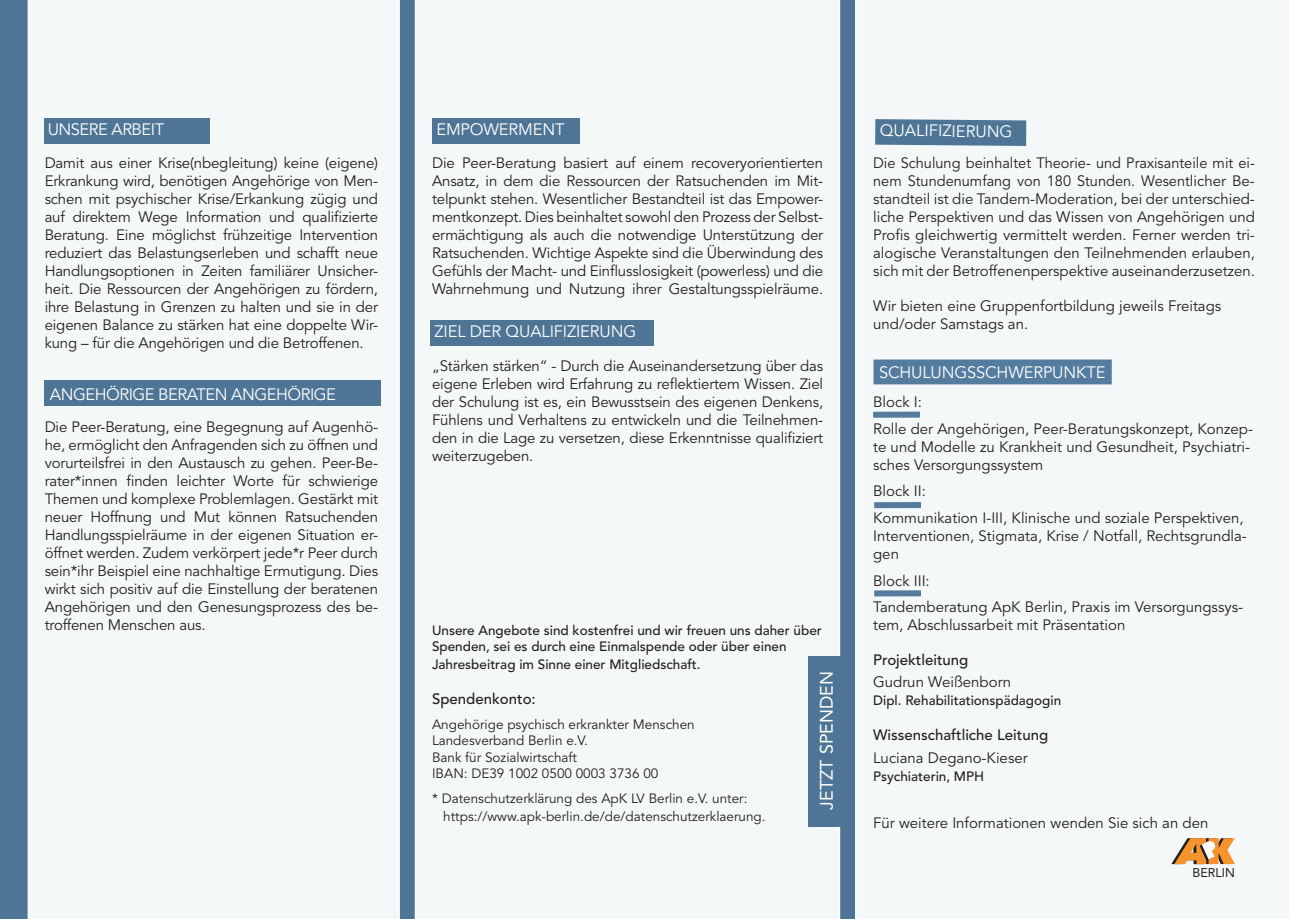
<style>
.page{position:relative;width:1289px;height:919px;background:#fff}
.page>*{position:absolute;margin:0;border:0;box-sizing:border-box;transform-origin:0 0}
.t1{font:18px "Avenir LT Std";color:#fff}
.t2{font:16.5px "Avenir LT Std";letter-spacing:-.01em;color:#fff}
.t3{font:16.5px "Avenir LT Std";letter-spacing:-.03em;color:#fff}
.t4{font:15px/18px "Avenir LT Std";color:#231f20;text-align:justify}
.t5{font:500 15px "Avenir LT Std";color:#231f20}
.t6{font:13.5px/16.5px "Avenir LT Std";color:#231f20}
.t7{font:500 13.5px/16.2px "Avenir LT Std";color:#231f20}
.t8{font:12.6px "Avenir LT Std";color:#231f20}
</style>
<div class="page">
<div style="left:0;top:0;width:855px;height:918px;background:#4e7595"></div>
<div style="left:28px;top:0;width:372px;height:918px;background:#f5f8f8"></div>
<div style="left:415px;top:0;width:425px;height:918px;background:#f5f8f8"></div>
<div style="left:430px;top:320px;width:223px;height:25px;background:#4e7595"></div>
<svg style="left:875px;top:119px;width:151px;height:27px;background:#577c9a"></svg>
<div style="left:432px;top:118px;width:147px;height:26px;background:#4e7595"></div>
<div style="left:45px;top:380px;width:336px;height:25px;background:#4e7595"></div>
<div style="left:44px;top:118px;width:165px;height:26px;background:#4e7595"></div>
<div style="left:808px;top:656px;width:34px;height:170px;background:#4e7595"></div>
<svg style="left:1171px;top:838px;width:63px;height:26px"></svg>
<div style="left:873px;top:411px;width:46px;height:6px;background:#547c9e"></div>
<div style="left:874px;top:502px;width:47px;height:6px;background:#547c9e"></div>
<div style="left:874px;top:590px;width:47px;height:6px;background:#547c9e"></div>
<div style="left:874px;top:360px;width:236px;height:23px;background:#547c9e"></div>
<div style="left:873px;top:359px;width:238px;height:25px;border:2px solid #547c9e"></div>
<p class="t3" style="left:48px;top:120px;width:118px">UNSERE ARBEIT</p>
<p class="t4" style="left:45px;top:154px;width:335px">Damit aus einer Krise(nbegleitung) keine (eigene)<br>Erkrankung wird, benötigen Angehörige von Men&shy;schen mit psychischer Krise/Erkankung zügig und auf direktem Wege Information und qualifizierte Beratung. Eine möglichst frühzeitige Intervention reduziert das Belastungserleben und schafft neue Handlungsoptionen in Zeiten familiärer Unsicher&shy;heit. Die Ressourcen der Angehörigen zu fördern, ihre Belastung in Grenzen zu halten und sie in der eigenen Balance zu stärken hat eine doppelte Wir&shy;kung – für die Angehörigen und die Betroffenen.</p>
<p class="t3" style="left:50px;top:385px;width:287px">ANGEHÖRIGE BERATEN ANGEHÖRIGE</p>
<p class="t4" style="left:45px;top:418px;width:335px">Die Peer-Beratung, eine Begegnung auf Augenhö&shy;he, ermöglicht den Anfragenden sich zu öffnen und vorurteilsfrei in den Austausch zu gehen. Peer-Be&shy;rater*innen finden leichter Worte für schwierige Themen und komplexe Problemlagen. Gestärkt mit neuer Hoffnung und Mut können Ratsuchenden Handlungsspielräume in der eigenen Situation er&shy;öffnet werden. Zudem verkörpert jede*r Peer durch sein*ihr Beispiel eine nachhaltige Ermutigung. Dies wirkt sich positiv auf die Einstellung der beratenen Angehörigen und den Genesungsprozess des be&shy;troffenen Menschen aus.</p>
<p class="t2" style="left:436px;top:120px;width:129px">EMPOWERMENT</p>
<p class="t2" style="left:880px;top:120px;width:134px;rotate:1deg">QUALIFIZIERUNG</p>
<p class="t4" style="left:432px;top:154px;width:392px">Die Peer-Beratung basiert auf einem recoveryorientierten Ansatz, in dem die Ressourcen der Ratsuchenden im Mit&shy;telpunkt stehen. Wesentlicher Bestandteil ist das Empower&shy;mentkonzept. Dies beinhaltet sowohl den Prozess der Selbst&shy;ermächtigung als auch die notwendige Unterstützung der Ratsuchenden. Wichtige Aspekte sind die Überwindung des Gefühls der Macht- und Einflusslosigkeit (powerless) und die Wahrnehmung und Nutzung ihrer Gestaltungsspielräume.</p>
<p class="t2" style="left:434px;top:321px;width:203px">ZIEL DER QUALIFIZIERUNG</p>
<p class="t4" style="left:432px;top:357px;width:392px">„Stärken stärken“ - Durch die Auseinandersetzung über das eigene Erleben wird Erfahrung zu reflektiertem Wissen. Ziel der Schulung ist es, ein Bewusstsein des eigenen Denkens, Fühlens und Verhaltens zu entwickeln und die Teilnehmen&shy;den in die Lage zu versetzen, diese Erkenntnisse qualifiziert weiterzugeben.</p>
<p class="t7" style="left:432px;top:622px;width:391px">Unsere Angebote sind kostenfrei und wir freuen uns daher über<br>Spenden, sei es durch eine Einmalspende oder über einen</p>
<p class="t7" style="left:432px;top:656px;width:270px">Jahresbeitrag im Sinne einer Mitgliedschaft.</p>
<p class="t5" style="left:432px;top:690px;width:105px">Spendenkonto:</p>
<p class="t6" style="left:432px;top:716px;width:264px">Angehörige psychisch erkrankter Menschen<br>Landesverband Berlin e.V.</p>
<p class="t6" style="left:432px;top:749px;width:146px">Bank für Sozialwirtschaft</p>
<p class="t6" style="left:432px;top:765px;width:228px">IBAN: DE39 1002 0500 0003 3736 00</p>
<p class="t6" style="left:443px;top:789px;width:324px;line-height:18px;text-indent:-11px">* Datenschutzerklärung des ApK LV Berlin e.V. unter: https://www.apk-berlin.de/de/datenschutzerklaerung.</p>
<p class="t1" style="left:816px;top:809px;width:140px;rotate:-90deg">JETZT SPENDEN</p>
<p class="t4" style="left:873px;top:154px;width:383px">Die Schulung beinhaltet Theorie- und Praxisanteile mit ei&shy;nem Stundenumfang von 180 Stunden. Wesentlicher Be&shy;standteil ist die Tandem-Moderation, bei der unterschied&shy;liche Perspektiven und das Wissen von Angehörigen und Profis gleichwertig vermittelt werden. Ferner werden tri&shy;alogische Veranstaltungen den Teilnehmenden erlauben, sich mit der Betroffenenperspektive auseinanderzusetzen.</p>
<p class="t4" style="left:873px;top:297px;width:350px">Wir bieten eine Gruppenfortbildung jeweils Freitags und/oder Samstags an.</p>
<p class="t2" style="left:879px;top:362px;width:228px">SCHULUNGSSCHWERPUNKTE</p>
<p class="t4" style="left:873px;top:393px;width:50px">Block I:</p>
<p class="t4" style="left:873px;top:420px;width:381px;text-align:left">Rolle der Angehörigen, Peer-Beratungskonzept, Konzep&shy;te und Modelle zu Krankheit und Gesundheit, Psychiatri&shy;sches Versorgungssystem</p>
<p class="t4" style="left:873px;top:482px;width:54px">Block II:</p>
<p class="t4" style="left:873px;top:509px;width:375px;text-align:left">Kommunikation I-III, Klinische und soziale Perspektiven,<br>Interventionen, Stigmata, Krise / Notfall, Rechtsgrundla&shy;gen</p>
<p class="t4" style="left:873px;top:571px;width:58px">Block III:</p>
<p class="t4" style="left:873px;top:598px;width:371px">Tandemberatung ApK Berlin, Praxis im Versorgungssys&shy;tem, Abschlussarbeit mit Präsentation</p>
<p class="t5" style="left:873px;top:651px;width:97px">Projektleitung</p>
<p class="t4" style="left:873px;top:673px;width:140px">Gudrun Weißenborn</p>
<p class="t7" style="left:873px;top:692px;width:190px">Dipl. Rehabilitationspädagogin</p>
<p class="t5" style="left:873px;top:726px;width:176px">Wissenschaftliche Leitung</p>
<p class="t4" style="left:873px;top:748px;width:156px">Luciana Degano-Kieser</p>
<p class="t7" style="left:873px;top:768px;width:112px">Psychiaterin, MPH</p>
<p class="t4" style="left:873px;top:814px;width:337px">Für weitere Informationen wenden Sie sich an den</p>
<p class="t8" style="left:1192px;top:865px;width:44px">BERLIN</p>
</div>
